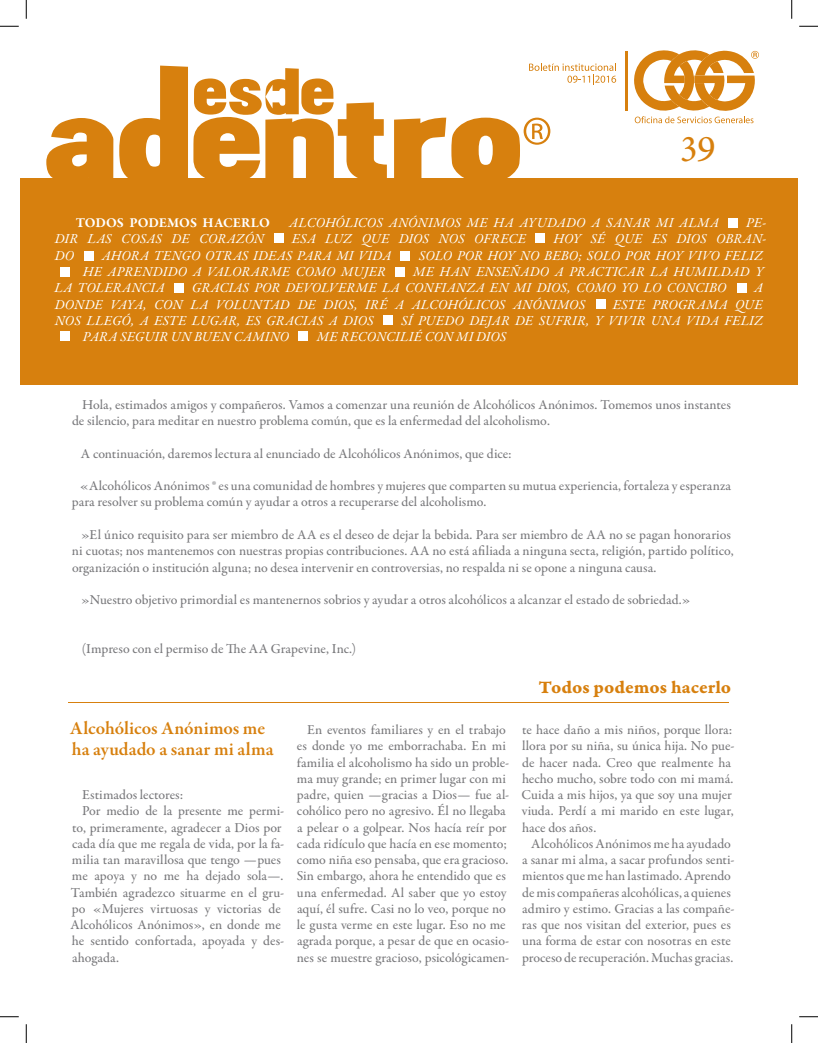
<style>
.page{position:relative;width:818px;height:1043px;background:#fff}
.page>*{position:absolute;margin:0;border:0;box-sizing:border-box;transform-origin:0 0}
.Apartado_1__inicial{font:40px "Minion Pro";color:#d7800e}
.Subtítulo_1{font:600 18.75px/21.2px "Garamond Premr Pro";letter-spacing:-.005em;color:#d7800e}
.t1{font:18.75px "Garamond Premr Pro Bd Capt";color:#d7800e}
.Ordinario{font:500 13.75px/16.2px "Garamond Premr Pro";color:#78787b}
.Apartado_1__inicial-2{font:italic 13.75px "Garamond Premr Pro";letter-spacing:.005em;color:#fff}
.Autor{font:500 13.75px "Garamond Premr Pro";letter-spacing:.005em;color:#78787b}
.Apartado_1__inicial-3{font:700 13.75px "Garamond Premr Pro";color:#fff}
.s1{font-family:"Garamond Premr Pro Capt";font-weight:400}
</style>
<div class="page">
<hr style="left:625px;top:51px;width:2px;height:59px;background:#d7800e">
<div style="left:20px;top:178px;width:778px;height:207px;background:#d7800e"></div>
<hr style="left:69px;top:702px;width:660px;height:1px;background:#d7800e">
<svg style="left:634px;top:50px;width:124px;height:73px"></svg>
<svg style="left:46px;top:118px;width:67px;height:60px"></svg>
<svg style="left:394px;top:118px;width:156px;height:60px"></svg>
<svg style="left:119px;top:66px;width:268px;height:112px"></svg>
<svg style="left:529px;top:63px;width:87px;height:22px"></svg>
<div style="left:728px;top:218px;width:10px;height:9px;background:#fff"></div>
<div style="left:275px;top:234px;width:9px;height:9px;background:#fff"></div>
<div style="left:535px;top:234px;width:9px;height:9px;background:#fff"></div>
<div style="left:84px;top:251px;width:9px;height:9px;background:#fff"></div>
<div style="left:400px;top:251px;width:9px;height:9px;background:#fff"></div>
<div style="left:60px;top:268px;width:10px;height:9px;background:#fff"></div>
<div style="left:60px;top:331px;width:10px;height:9px;background:#fff"></div>
<div style="left:298px;top:331px;width:9px;height:9px;background:#fff"></div>
<div style="left:395px;top:268px;width:10px;height:9px;background:#fff"></div>
<div style="left:174px;top:283px;width:10px;height:9px;background:#fff"></div>
<div style="left:737px;top:283px;width:9px;height:9px;background:#fff"></div>
<div style="left:596px;top:299px;width:9px;height:9px;background:#fff"></div>
<div style="left:383px;top:315px;width:9px;height:10px;background:#fff"></div>
<svg style="left:0;top:25px;width:19px;height:2px"></svg>
<svg style="left:799px;top:25px;width:19px;height:2px"></svg>
<svg style="left:0;top:1016px;width:19px;height:1px"></svg>
<svg style="left:799px;top:1016px;width:19px;height:1px"></svg>
<svg style="left:25px;top:0;width:2px;height:19px"></svg>
<svg style="left:25px;top:1024px;width:2px;height:18px"></svg>
<svg style="left:791px;top:0;width:1px;height:19px"></svg>
<svg style="left:791px;top:1024px;width:1px;height:18px"></svg>
<p class="Apartado_1__inicial" style="left:679px;top:115px;width:38px">39</p>
<p class="Apartado_1__inicial-3" style="left:76px;top:214px;width:195px">TODOS PODEMOS HACERLO</p>
<p class="Apartado_1__inicial-2" style="left:289px;top:214px;width:431px">ALCOHÓLICOS ANÓNIMOS ME HA AYUDADO A SANAR MI ALMA</p>
<p class="Apartado_1__inicial-2" style="left:746px;top:214px;width:21px">PE-</p>
<p class="Apartado_1__inicial-2" style="left:55px;top:230px;width:211px">DIR LAS COSAS DE CORAZÓN</p>
<p class="Apartado_1__inicial-2" style="left:292px;top:230px;width:235px">ESA LUZ QUE DIOS NOS OFRECE</p>
<p class="Apartado_1__inicial-2" style="left:553px;top:230px;width:214px">HOY SÉ QUE ES DIOS OBRAN-</p>
<p class="Apartado_1__inicial-2" style="left:55px;top:247px;width:21px">DO</p>
<p class="Apartado_1__inicial-2" style="left:102px;top:247px;width:291px">AHORA TENGO OTRAS IDEAS PARA MI VIDA</p>
<p class="Apartado_1__inicial-2" style="left:419px;top:247px;width:345px">SOLO POR HOY NO BEBO; SOLO POR HOY VIVO FELIZ</p>
<p class="Apartado_1__inicial-2" style="left:83px;top:263px;width:304px">HE APRENDIDO A VALORARME COMO MUJER</p>
<p class="Apartado_1__inicial-2" style="left:413px;top:263px;width:352px">ME HAN ENSEÑADO A PRACTICAR LA HUMILDAD Y</p>
<p class="Apartado_1__inicial-2" style="left:55px;top:279px;width:111px">LA TOLERANCIA</p>
<p class="Apartado_1__inicial-2" style="left:192px;top:279px;width:536px">GRACIAS POR DEVOLVERME LA CONFIANZA EN MI DIOS, COMO YO LO CONCIBO</p>
<p class="Apartado_1__inicial-2" style="left:754px;top:279px;width:10px">A</p>
<p class="Apartado_1__inicial-2" style="left:55px;top:295px;width:532px">DONDE VAYA, CON LA VOLUNTAD DE DIOS, IRÉ A ALCOHÓLICOS ANÓNIMOS</p>
<p class="Apartado_1__inicial-2" style="left:612px;top:295px;width:151px">ESTE PROGRAMA QUE</p>
<p class="Apartado_1__inicial-2" style="left:55px;top:312px;width:320px">NOS LLEGÓ, A ESTE LUGAR, ES GRACIAS A DIOS</p>
<p class="Apartado_1__inicial-2" style="left:401px;top:312px;width:363px">SÍ PUEDO DEJAR DE SUFRIR, Y VIVIR UNA VIDA FELIZ</p>
<p class="Apartado_1__inicial-2" style="left:83px;top:328px;width:208px">PARA SEGUIR UN BUEN CAMINO</p>
<p class="Apartado_1__inicial-2" style="left:317px;top:328px;width:191px">ME RECONCILIÉ CON MI DIOS</p>
<p class="Ordinario" style="left:72px;top:397px;width:660px;text-indent:10px">Hola, estimados amigos y compañeros. Vamos a comenzar una reunión de Alcohólicos Anónimos. Tomemos unos instantes de silencio, para meditar en nuestro problema común, que es la enfermedad del alcoholismo.</p>
<p class="Ordinario" style="left:81px;top:445px;width:432px">A continuación, daremos lectura al enunciado de Alcohólicos Anónimos, que dice:</p>
<p class="Ordinario" style="left:72px;top:478px;width:660px;text-indent:8px">«Alcohólicos Anónimos <span class="s1">®</span> es una comunidad de hombres y mujeres que comparten su mutua experiencia, fortaleza y esperanza para resolver su problema común y ayudar a otros a recuperarse del alcoholismo.</p>
<p class="Ordinario" style="left:72px;top:527px;width:663px;text-indent:9px">»El único requisito para ser miembro de AA es el deseo de dejar la bebida. Para ser miembro de AA no se pagan honorarios ni cuotas; nos mantenemos con nuestras propias contribuciones. AA no está afiliada a ninguna secta, religión, partido político, organización o institución alguna; no desea intervenir en controversias, no respalda ni se opone a ninguna causa.</p>
<p class="Ordinario" style="left:81px;top:592px;width:611px">»Nuestro objetivo primordial es mantenernos sobrios y ayudar a otros alcohólicos a alcanzar el estado de sobriedad.»</p>
<p class="Autor" style="left:82px;top:640px;width:276px">(Impreso con el permiso de The AA Grapevine, Inc.)</p>
<p class="Subtítulo_1" style="left:70px;top:718px;width:205px">Alcohólicos Anónimos me ha ayudado a sanar mi alma</p>
<p class="Ordinario" style="left:82px;top:787px;width:102px">Estimados lectores:</p>
<p class="Ordinario" style="left:70px;top:803px;width:215px;text-indent:12px">Por medio de la presente me permi&shy;to, primeramente, agradecer a Dios por cada día que me regala de vida, por la fa&shy;milia tan maravillosa que tengo —pues me apoya y no me ha dejado sola—.<br>También agradezco situarme en el gru&shy;po «Mujeres virtuosas y victorias de Alcohólicos Anónimos», en donde me he sentido confortada, apoyada y des&shy;ahogada.</p>
<p class="t1" style="left:539px;top:675px;width:194px">Todos podemos hacerlo</p>
<p class="Ordinario" style="left:297px;top:722px;width:214px;text-align:center">En eventos familiares y en el trabajo<br>es donde yo me emborrachaba. En mi familia el alcoholismo ha sido un proble&shy;ma muy grande; en primer lugar con mi padre, quien —gracias a Dios— fue al&shy;cohólico pero no agresivo. Él no llegaba a pelear o a golpear. Nos hacía reír por cada ridículo que hacía en ese momento; como niña eso pensaba, que era gracioso.<br>Sin embargo, ahora he entendido que es una enfermedad. Al saber que yo estoy aquí, él sufre. Casi no lo veo, porque no le gusta verme en este lugar. Eso no me agrada porque, a pesar de que en ocasio&shy;nes se muestre gracioso, psicológicamen-</p>
<p class="Ordinario" style="left:521px;top:722px;width:214px">te hace daño a mis niños, porque llora: llora por su niña, su única hija. No pue&shy;de hacer nada. Creo que realmente ha hecho mucho, sobre todo con mi mamá.<br>Cuida a mis hijos, ya que soy una mujer viuda. Perdí a mi marido en este lugar, hace dos años.</p>
<p class="Ordinario" style="left:522px;top:835px;width:214px;text-align:center">Alcohólicos Anónimos me ha ayudado<br>a sanar mi alma, a sacar profundos senti&shy;mientos que me han lastimado. Aprendo de mis compañeras alcohólicas, a quienes admiro y estimo. Gracias a las compañe&shy;ras que nos visitan del exterior, pues es una forma de estar con nosotras en este proceso de recuperación. Muchas gracias.</p>
</div>
